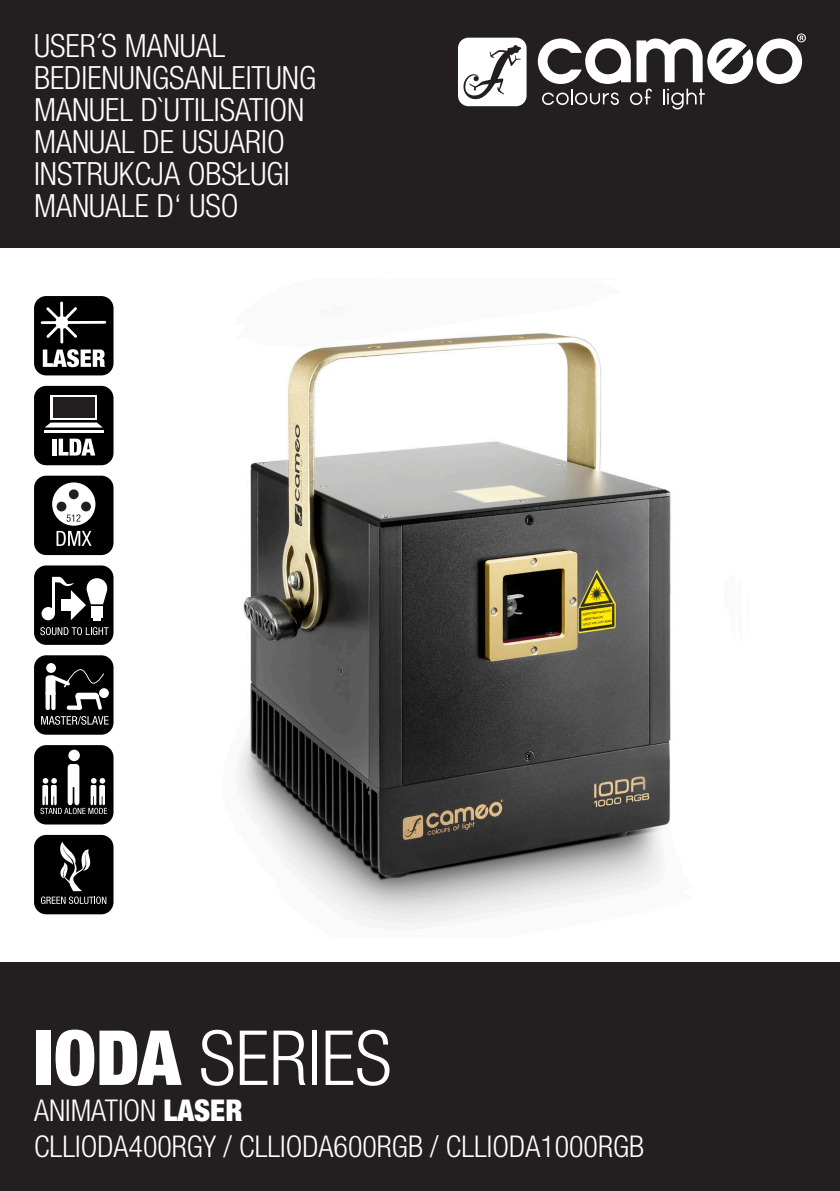
<style>
.page{position:relative;width:840px;height:1191px;background:#fff}
.page>*{position:absolute;margin:0;border:0;box-sizing:border-box;transform-origin:0 0}
.t1{font:300 condensed 76px "Helvetica Neue LT Pro";color:#fff}
.t2{font:300 condensed 32px/32px "Helvetica Neue LT Pro";color:#fff}
.t3{font:300 condensed 30px/36px "Helvetica Neue LT Std";color:#fff}
.s1{font-weight:900}
</style>
<div class="page">
<div style="left:0;top:0;width:839px;height:248px;background:#231f20"></div>
<div style="left:0;top:962px;width:839px;height:229px;background:#231f20"></div>
<svg style="left:537px;top:33px;width:268px;height:76px"></svg>
<svg style="left:458px;top:38px;width:68px;height:68px;background:#dad9da"></svg>
<img style="left:239px;top:333px;width:432px;height:592px">
<div style="left:34px;top:296px;width:79px;height:79px;background:#000;border-radius:12px"></div>
<svg style="left:43px;top:349px;width:62px;height:18px"></svg>
<hr style="left:41px;top:321px;width:65px;height:3px;background:#fff">
<hr style="left:60px;top:301px;width:3px;height:42px;background:#fff">
<svg style="left:46px;top:307px;width:31px;height:31px"></svg>
<div style="left:34px;top:386px;width:79px;height:79px;background:#000;border-radius:12px"></div>
<svg style="left:45px;top:422px;width:57px;height:5px"></svg>
<svg style="left:51px;top:395px;width:46px;height:24px"></svg>
<div style="left:53px;top:397px;width:41px;height:20px;background:#231f20"></div>
<hr style="left:44px;top:430px;width:59px;height:2px;background:#fff">
<div style="left:52px;top:438px;width:5px;height:17px;background:#fff"></div>
<svg style="left:59px;top:438px;width:36px;height:17px"></svg>
<div style="left:34px;top:475px;width:79px;height:80px;background:#000;border-radius:12px"></div>
<svg style="left:56px;top:531px;width:36px;height:15px"></svg>
<div style="left:52px;top:482px;width:43px;height:44px;background:#fff;border-radius:50%"></div>
<div style="left:69px;top:489px;width:10px;height:10px;background:#231f20;border-radius:50%"></div>
<div style="left:57px;top:501px;width:9px;height:10px;background:#231f20;border-radius:50%"></div>
<div style="left:81px;top:501px;width:10px;height:10px;background:#231f20;border-radius:50%"></div>
<svg style="left:66px;top:514px;width:14px;height:8px"></svg>
<div style="left:34px;top:565px;width:79px;height:80px;background:#000;border-radius:12px"></div>
<svg style="left:40px;top:627px;width:69px;height:8px"></svg>
<div style="left:42px;top:607px;width:13px;height:13px;background:#fff;border-radius:50%"></div>
<svg style="left:52px;top:577px;width:55px;height:44px"></svg>
<div style="left:34px;top:655px;width:79px;height:79px;background:#000;border-radius:12px"></div>
<svg style="left:41px;top:716px;width:68px;height:8px"></svg>
<div style="left:99px;top:688px;width:10px;height:10px;background:#fff;border-radius:50%"></div>
<div style="left:46px;top:663px;width:10px;height:10px;background:#fff;border-radius:50%"></div>
<svg style="left:46px;top:669px;width:58px;height:41px"></svg>
<div style="left:34px;top:745px;width:79px;height:79px;background:#000;border-radius:12px"></div>
<div style="left:68px;top:749px;width:12px;height:12px;background:#fff;border-radius:50%"></div>
<svg style="left:40px;top:764px;width:67px;height:50px"></svg>
<div style="left:34px;top:835px;width:79px;height:79px;background:#000;border-radius:12px"></div>
<svg style="left:41px;top:842px;width:65px;height:62px"></svg>
<p class="t2" style="left:34px;top:29px;width:283px">USER´S MANUAL<br>BEDIENUNGSANLEITUNG<br>MANUEL D`UTILISATION<br>MANUAL DE USUARIO<br>INSTRUKCJA OBSŁUGI<br>MANUALE D‘ USO</p>
<h1 class="t1" style="left:34px;top:1014px;width:359px"><span class="s1">IODA</span> SERIES</h1>
<p class="t3" style="left:34px;top:1092px;width:611px">ANIMATION <span class="s1">LASER<br></span>CLLIODA400RGY / CLLIODA600RGB / CLLIODA1000RGB</p>
</div>
